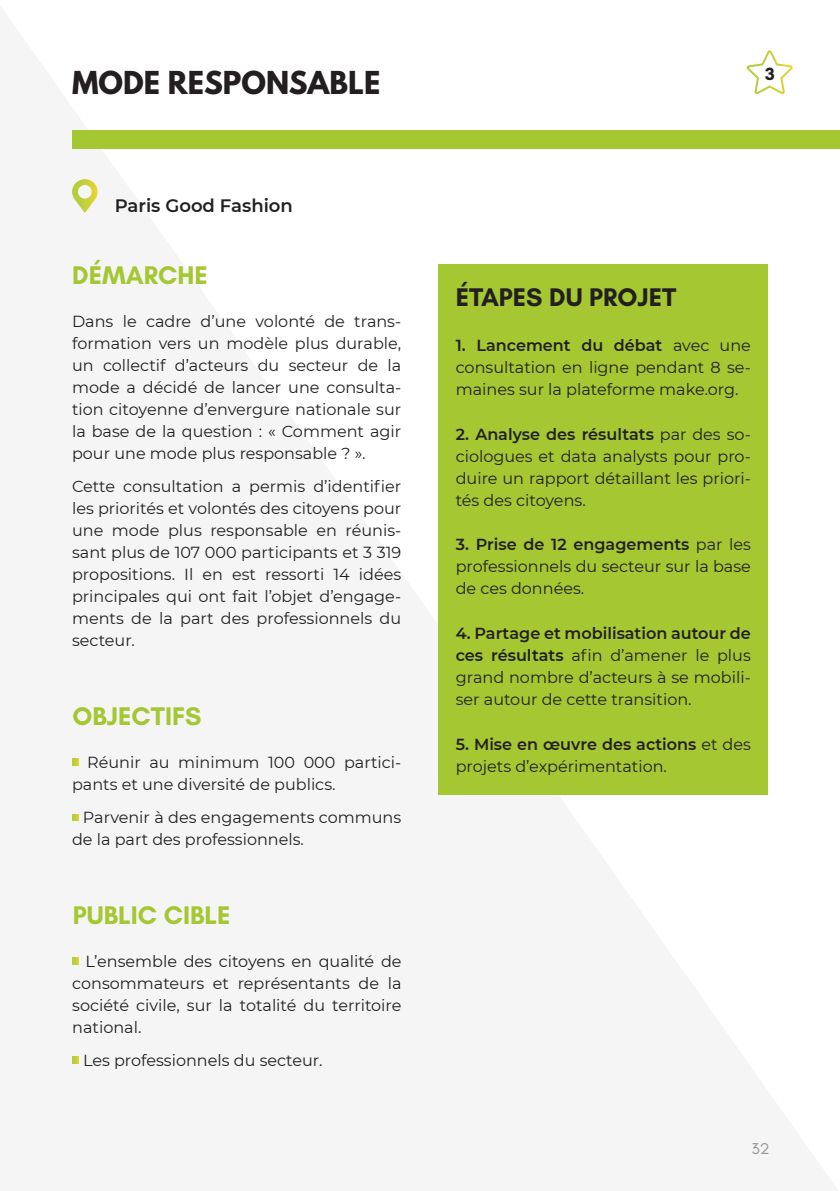
<style>
.page{position:relative;width:840px;height:1191px;background:#fff}
.page>*{position:absolute;margin:0;border:0;box-sizing:border-box;transform-origin:0 0}
.t1{font:700 28px "League Spartan";color:#231f20}
.t2{font:700 26px "Glacial Indifference";color:#a4c732}
.t3{font:700 26px "Glacial Indifference";color:#231f20}
.t4{font:600 18px "Montserrat";color:#231f20}
.t5{font:700 18px "Glacial Indifference";color:#231f20}
.t6{font:16px/22px "Montserrat";color:#231f20;text-align:justify}
.t7{font:16px "Glacial Indifference";color:#939598}
.s1{font-weight:600}
</style>
<div class="page">
<div style="left:72px;top:130px;width:767px;height:18px;background:#a4c732"></div>
<svg style="left:72px;top:179px;width:26px;height:33px"></svg>
<svg style="left:72px;top:758px;width:7px;height:7px"></svg>
<svg style="left:72px;top:814px;width:7px;height:6px"></svg>
<svg style="left:72px;top:957px;width:7px;height:7px"></svg>
<svg style="left:72px;top:1057px;width:7px;height:6px"></svg>
<div style="left:438px;top:264px;width:329px;height:530px;background:#a4c732"></div>
<svg style="left:746px;top:50px;width:47px;height:45px"></svg>
<h1 class="t1" style="left:72px;top:61px;width:309px">MODE RESPONSABLE</h1>
<p class="t4" style="left:115px;top:192px;width:179px">Paris Good Fashion</p>
<h2 class="t2" style="left:72px;top:258px;width:137px">DÉMARCHE</h2>
<p class="t6" style="left:72px;top:310px;width:330px">Dans le cadre d’une volonté de trans&shy;formation vers un modèle plus durable, un collectif d’acteurs du secteur de la mode a décidé de lancer une consulta&shy;tion citoyenne d’envergure nationale sur la base de la question : « Comment agir pour une mode plus responsable ? ».</p>
<p class="t6" style="left:72px;top:475px;width:330px">Cette consultation a permis d’identifier les priorités et volontés des citoyens pour une mode plus responsable en réunis&shy;sant plus de 107 000 participants et 3 319 propositions. Il en est ressorti 14 idées principales qui ont fait l’objet d’engage&shy;ments de la part des professionnels du secteur.</p>
<h2 class="t2" style="left:72px;top:700px;width:130px">OBJECTIFS</h2>
<p class="t6" style="left:72px;top:750px;width:330px;text-indent:15px">Réunir au minimum 100 000 partici&shy;pants et une diversité de publics.</p>
<p class="t6" style="left:72px;top:806px;width:330px;text-indent:11px">Parvenir à des engagements communs de la part des professionnels.</p>
<h2 class="t2" style="left:73px;top:899px;width:159px">PUBLIC CIBLE</h2>
<p class="t6" style="left:72px;top:949px;width:330px;text-indent:13px">L’ensemble des citoyens en qualité de consommateurs et représentants de la société civile, sur la totalité du territoire national.</p>
<p class="t6" style="left:83px;top:1049px;width:241px">Les professionnels du secteur.</p>
<p class="t5" style="left:764px;top:63px;width:11px">3</p>
<h2 class="t3" style="left:455px;top:281px;width:222px">ÉTAPES DU PROJET</h2>
<p class="t6" style="left:455px;top:334px;width:296px"><span class="s1">1. Lancement du débat</span> avec une consultation en ligne pendant 8 se&shy;maines sur la plateforme make.org.</p>
<p class="t6" style="left:455px;top:422px;width:296px"><span class="s1">2. Analyse des résultats</span> par des so&shy;ciologues et data analysts pour pro&shy;duire un rapport détaillant les priori&shy;tés des citoyens.</p>
<p class="t6" style="left:455px;top:533px;width:296px"><span class="s1">3. Prise de 12 engagements</span> par les professionnels du secteur sur la base de ces données.</p>
<p class="t6" style="left:455px;top:622px;width:296px"><span class="s1">4. Partage et mobilisation autour de ces résultats</span> afin d’amener le plus grand nombre d’acteurs à se mobili&shy;ser autour de cette transition.</p>
<p class="t6" style="left:455px;top:732px;width:296px"><span class="s1">5. Mise en œuvre des actions</span> et des projets d’expérimentation.</p>
<p class="t7" style="left:751px;top:1140px;width:20px">32</p>
</div>
